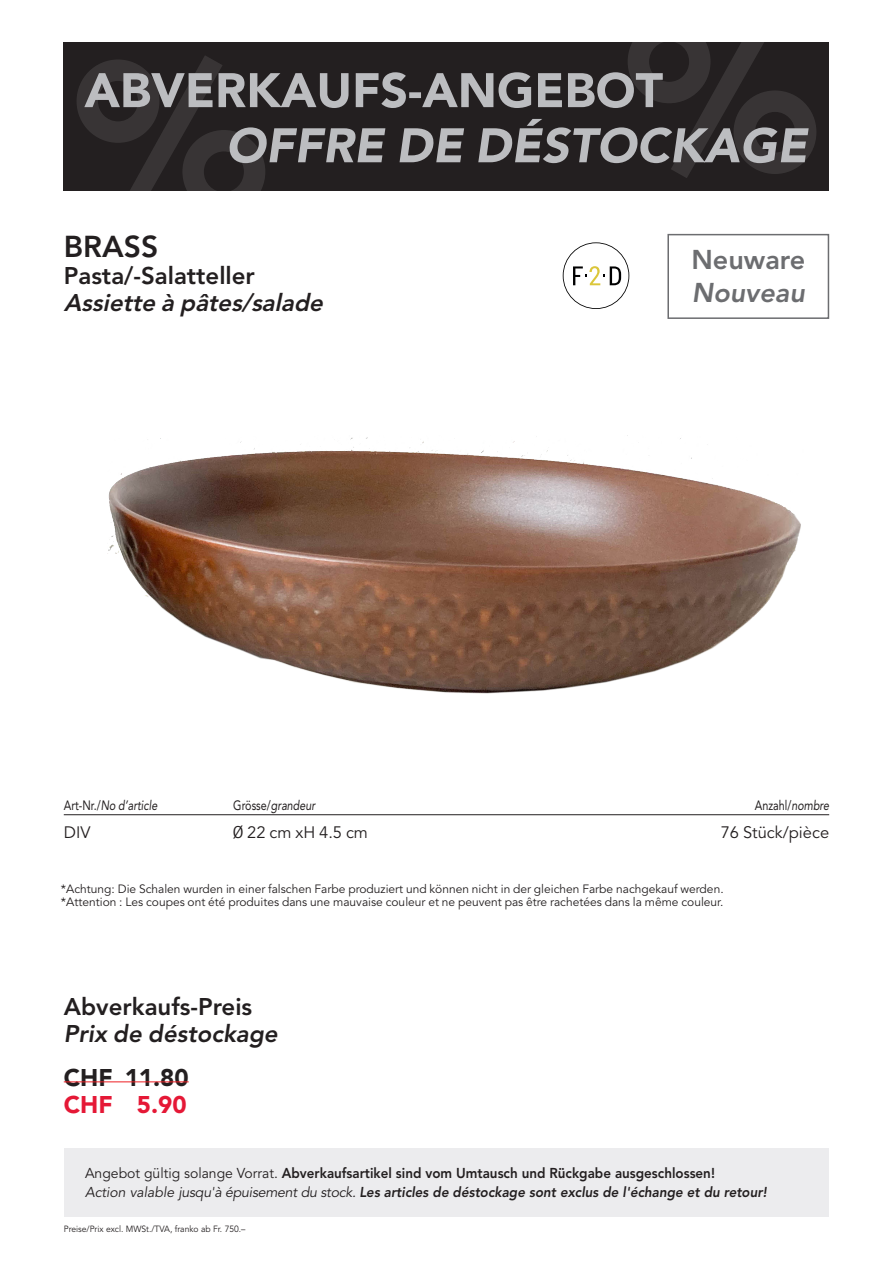
<style>
.page{position:relative;width:893px;height:1263px;background:#fff}
.page>*{position:absolute;margin:0;border:0;box-sizing:border-box;transform-origin:0 0}
.Abverkauf_Titel-klei{font:800 30px "Avenir LT Std";color:#231f20}
.Abverkauf_Produktnam{font:800 27px "Avenir LT Std";color:#6c6d70}
.Abverkauf_Produktnam-2{font:italic 800 27px "Avenir LT Std";color:#6c6d70}
.Abverkauf_Titel-klei-2{font:800 24px "Avenir LT Std";color:#231f20}
.Abverkauf_Titel-klei-3{font:italic 800 24px "Avenir LT Std";color:#231f20}
.Abverkauf_Titel-klei-4{font:italic 800 24px "Avenir LT Std";color:#231f20}
.Abverkauf_Titel-klei-5{font:900 24px "Avenir LT Std";color:#231f20}
.Abverkauf_Titel-klei-6{font:900 24px "Avenir LT Std";color:#e51836}
.Abverkauf_Produktbes{font:16.5px "Avenir LT Std";color:#231f20}
.t1{font:800 14.25px/19.5px "Avenir LT Std";color:#231f20;scale:.94 1}
.Abverkauf_Tabellenko{font:italic 13.5px "Avenir LT Std";color:#231f20;scale:.8 1}
.Abverkauf_Tabellenko-2{font:13.5px "Avenir LT Std";color:#231f20;scale:.8 1}
.t2{font:12px "Avenir LT Std";color:#231f20}
.t3{font:9px "Avenir LT Std";color:#231f20;scale:.95 1}
.s1{font-style:normal}
.s2{font-style:italic}
.s3{font-family:"Avant Garde";font-stretch:condensed}
.s4{font-weight:400}
.s5{font-weight:400;font-style:italic}
</style>
<div class="page">
<div style="left:64px;top:43px;width:765px;height:148px;background:#231f20"></div>
<svg style="left:77px;top:42px;width:739px;height:149px"></svg>
<div style="left:64px;top:1148px;width:765px;height:68px;background:#ececee"></div>
<div style="left:667px;top:234px;width:162px;height:85px;border:2px solid #6c6d70"></div>
<img style="left:107px;top:437px;width:694px;height:257px">
<svg style="left:563px;top:242px;width:66px;height:67px"></svg>
<hr style="left:64px;top:814px;width:765px;height:1px;background:#231f20">
<hr style="left:64px;top:1081px;width:125px;height:1px;background:#ee1d23">
<p class="Abverkauf_Titel-klei" style="left:64px;top:228px;width:96px">BRASS</p>
<p class="Abverkauf_Titel-klei-2" style="left:64px;top:261px;width:193px">Pasta/-Salatteller</p>
<p class="Abverkauf_Titel-klei-3" style="left:64px;top:288px;width:266px">Assiette à pâtes/salade</p>
<p class="Abverkauf_Produktnam" style="left:691px;top:243px;width:115px">Neuware</p>
<p class="Abverkauf_Produktnam-2" style="left:692px;top:276px;width:114px">Nouveau</p>
<p class="Abverkauf_Tabellenko" style="left:64px;top:797px;width:118px"><span class="s1">Art-Nr./</span>No d’article</p>
<p class="Abverkauf_Tabellenko" style="left:233px;top:797px;width:104px"><span class="s1">Grösse/</span>grandeur</p>
<p class="Abverkauf_Tabellenko-2" style="left:755px;top:797px;width:95px">Anzahl/<span class="s2">nombre</span></p>
<p class="Abverkauf_Produktbes" style="left:64px;top:823px;width:28px">DIV</p>
<p class="Abverkauf_Produktbes" style="left:233px;top:823px;width:136px"><span class="s3">Ø</span> 22 cm xH 4.5 cm</p>
<p class="Abverkauf_Produktbes" style="left:721px;top:823px;width:110px">76 Stück/pièce</p>
<p class="t2" style="left:61px;top:882px;width:664px">*Achtung: Die Schalen wurden in einer falschen Farbe produziert und können nicht in der gleichen Farbe nachgekauf werden.</p>
<p class="t2" style="left:61px;top:895px;width:664px">*Attention : Les coupes ont été produites dans une mauvaise couleur et ne peuvent pas être rachetées dans la même couleur.</p>
<p class="Abverkauf_Titel-klei-2" style="left:64px;top:993px;width:190px">Abverkaufs-Preis</p>
<p class="Abverkauf_Titel-klei-4" style="left:64px;top:1020px;width:215px">Prix de déstockage</p>
<p class="Abverkauf_Titel-klei-5" style="left:64px;top:1063px;width:126px">CHF 11.80</p>
<p class="Abverkauf_Titel-klei-6" style="left:64px;top:1090px;width:124px">CHF 5.90</p>
<p class="t1" style="left:85px;top:1163px;width:727px"><span class="s4">Angebot gültig solange Vorrat.</span> Abverkaufsartikel sind vom Umtausch und Rückgabe ausgeschlossen!<br><span class="s5">Action valable jusqu'à épuisement du stock.</span> <span class="s2">Les articles de déstockage sont exclus de l'échange et du retour!</span></p>
<p class="t3" style="left:64px;top:1223px;width:193px">Preise/Prix excl. MWSt./TVA, franko ab Fr. 750.–</p>
</div>
